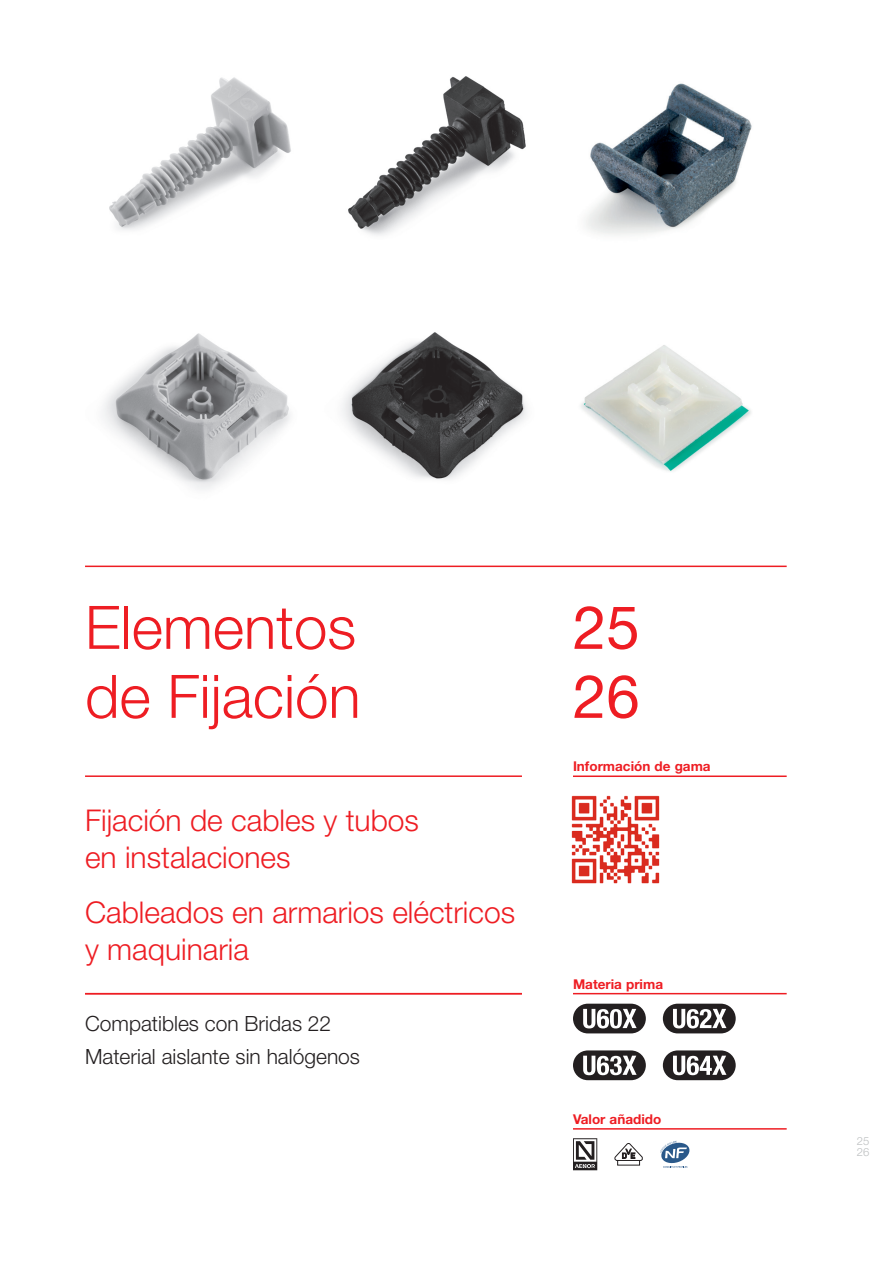
<style>
.page{position:relative;width:893px;height:1263px;background:#fff}
.page>*{position:absolute;margin:0;border:0;box-sizing:border-box;transform-origin:0 0}
.t1{font:300 60px/69px "Helvetica Neue LT Std";color:#ee1d23}
.t2{font:60px/69px "Helvetica Neue LT Std";color:#ee1d23}
.t3{font:300 30px/37.5px "Helvetica Neue LT Std";color:#ee1d23}
.t4{font:300 21px/33.8px "Helvetica Neue LT Std";color:#231f20}
.t5{font:700 13.5px "Helvetica Neue LT Std";color:#ee1d23}
.t6{font:300 11.25px/11.2px "Helvetica Neue LT Std";color:#bcbfc0}
</style>
<div class="page">
<hr style="left:85px;top:566px;width:702px;height:1px;background:#ee1d23">
<hr style="left:85px;top:775px;width:437px;height:2px;background:#ee1d23">
<hr style="left:85px;top:993px;width:437px;height:1px;background:#ee1d23">
<hr style="left:573px;top:775px;width:214px;height:2px;background:#ee1d23">
<hr style="left:573px;top:993px;width:214px;height:1px;background:#ee1d23">
<hr style="left:573px;top:1128px;width:214px;height:1px;background:#ee1d23">
<svg style="left:614px;top:1143px;width:29px;height:23px"></svg>
<svg style="left:660px;top:1141px;width:29px;height:27px"></svg>
<svg style="left:573px;top:1138px;width:24px;height:32px"></svg>
<div style="left:663px;top:1050px;width:73px;height:30px;background:#231f20;border-radius:15px"></div>
<svg style="left:673px;top:1056px;width:53px;height:19px"></svg>
<div style="left:663px;top:1004px;width:73px;height:29px;background:#231f20;border-radius:15px"></div>
<svg style="left:673px;top:1009px;width:53px;height:19px"></svg>
<div style="left:573px;top:1004px;width:73px;height:29px;background:#231f20;border-radius:15px"></div>
<svg style="left:583px;top:1009px;width:54px;height:19px"></svg>
<div style="left:573px;top:1050px;width:73px;height:30px;background:#231f20;border-radius:15px"></div>
<svg style="left:583px;top:1056px;width:54px;height:19px"></svg>
<img style="left:103px;top:76px;width:649px;height:414px">
<img style="left:571px;top:795px;width:89px;height:89px">
<h1 class="t1" style="left:85px;top:592px;width:277px">Elementos de Fijación</h1>
<p class="t3" style="left:85px;top:801px;width:335px">Fijación de cables y tubos en instalaciones</p>
<p class="t3" style="left:85px;top:893px;width:432px">Cableados en armarios eléctricos y maquinaria</p>
<p class="t4" style="left:85px;top:1006px;width:276px">Compatibles con Bridas 22<br>Material aislante sin halógenos</p>
<h1 class="t2" style="left:573px;top:592px;width:68px">25<br>26</h1>
<p class="t5" style="left:573px;top:758px;width:139px">Información de gama</p>
<p class="t5" style="left:573px;top:975px;width:92px">Materia prima</p>
<p class="t5" style="left:573px;top:1111px;width:90px">Valor añadido</p>
<p class="t6" style="left:857px;top:1135px;width:14px">25<br>26</p>
</div>
